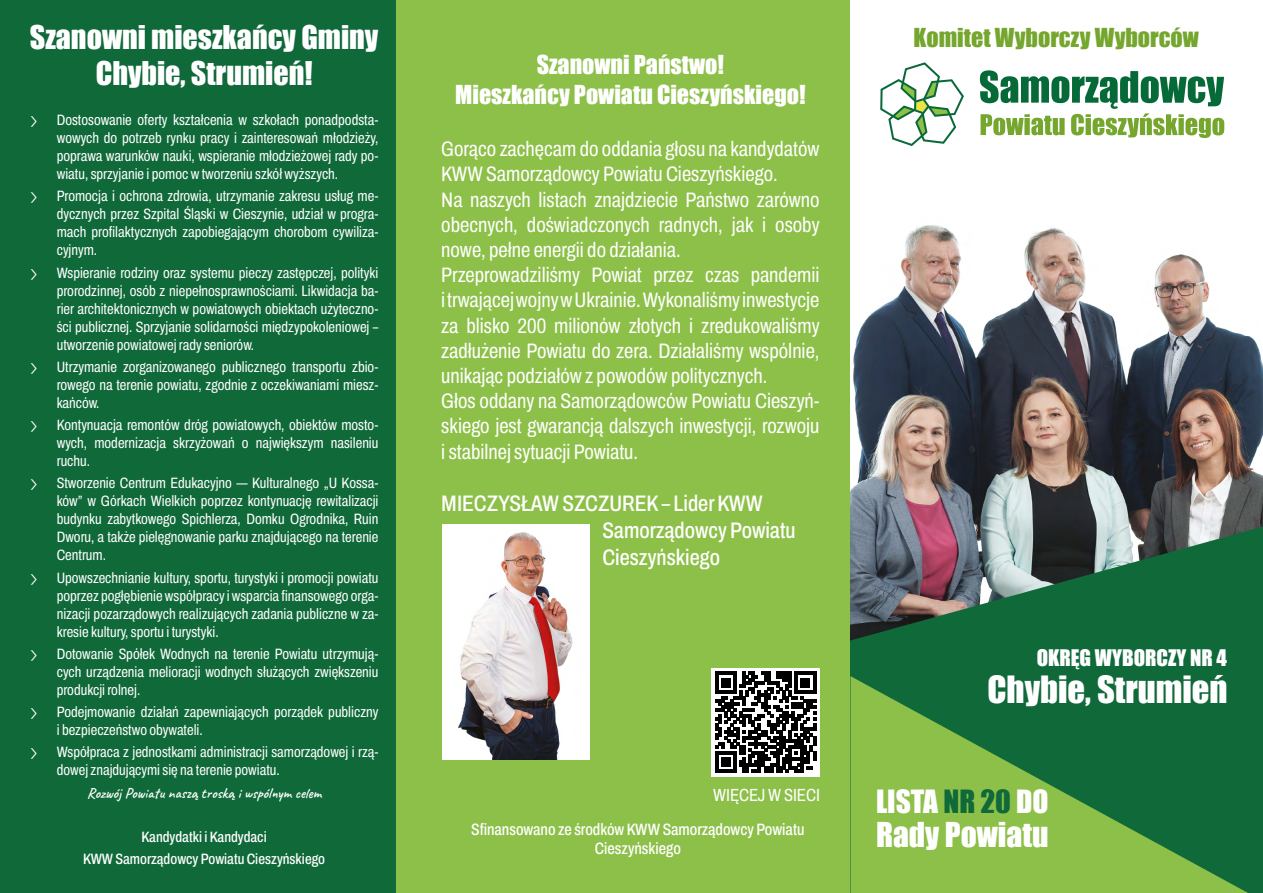
<style>
.page{position:relative;width:1263px;height:893px;background:#fff}
.page>*{position:absolute;margin:0;border:0;box-sizing:border-box;transform-origin:0 0}
.t1{font:34.5px "Impact";color:#fff}
.t2{font:31.5px "Impact";color:#fff}
.t3{font:30px/36px "Impact";color:#fff;text-align:center}
.t4{font:29.4px "Impact";color:#fff}
.t5{font:24px/30px "Impact";color:#fff;text-align:center}
.t6{font:24px "Impact";color:#75a62e}
.t7{font:500 22.5px/27px "Archivo Condensed";color:#fff}
.t8{font:21px/25.2px "Archivo Condensed";color:#fff}
.t9{font:21px "Impact";color:#fff}
.t10{font:17.55px "Archivo Condensed";color:#fff}
.t11{font:500 16.5px/19.8px "Archivo Condensed";color:#fff;text-align:center}
.t12{font:15px/18px "Archivo Condensed";color:#fff;text-align:justify}
.t13{font:500 15px/22.2px "Archivo Condensed";color:#fff;text-align:center}
.t14{font:600 15px "Caveat";color:#fff}
.s1{color:#106939}
</style>
<div class="page">
<img style="left:851px;top:225px;width:412px;height:302px">
<svg style="left:980px;top:70px;width:244px;height:68px"></svg>
<svg style="left:880px;top:62px;width:84px;height:84px"></svg>
<svg style="left:850px;top:527px;width:413px;height:366px;background:#346c50"></svg>
<svg style="left:850px;top:676px;width:398px;height:217px;background:#4e9440"></svg>
<div style="left:395px;top:0;width:455px;height:893px;background:#8dc049"></div>
<div style="left:711px;top:668px;width:109px;height:108px;background:#fff"></div>
<svg style="left:715px;top:672px;width:101px;height:101px"></svg>
<div style="left:0;top:0;width:395px;height:893px;background:#106939"></div>
<img style="left:442px;top:525px;width:148px;height:234px">
<h3 class="t3" style="left:30px;top:19px;width:350px">Szanowni mieszkańcy Gminy<br>Chybie, Strumień!</h3>
<p class="t12" style="left:30px;top:111px;width:9px">⟩</p>
<p class="t12" style="left:57px;top:111px;width:323px">Dostosowanie oferty kształcenia w szkołach ponadpodsta&shy;wowych do potrzeb rynku pracy i zainteresowań młodzieży, poprawa warunków nauki, wspieranie młodzieżowej rady po&shy;wiatu, sprzyjanie i pomoc w tworzeniu szkół wyższych.</p>
<p class="t12" style="left:30px;top:187px;width:9px">⟩</p>
<p class="t12" style="left:57px;top:187px;width:323px">Promocja i ochrona zdrowia, utrzymanie zakresu usług me&shy;dycznych przez Szpital Śląski w Cieszynie, udział w progra&shy;mach profilaktycznych zapobiegającym chorobom cywiliza&shy;cyjnym.</p>
<p class="t12" style="left:30px;top:263px;width:9px">⟩</p>
<p class="t12" style="left:57px;top:263px;width:323px">Wspieranie rodziny oraz systemu pieczy zastępczej, polityki prorodzinnej, osób z niepełnosprawnościami. Likwidacja ba&shy;rier architektonicznych w powiatowych obiektach użyteczno&shy;ści publicznej. Sprzyjanie solidarności międzypokoleniowej – utworzenie powiatowej rady seniorów.</p>
<p class="t12" style="left:30px;top:358px;width:9px">⟩</p>
<p class="t12" style="left:57px;top:358px;width:323px">Utrzymanie zorganizowanego publicznego transportu zbio&shy;rowego na terenie powiatu, zgodnie z oczekiwaniami miesz&shy;kańców.</p>
<p class="t12" style="left:30px;top:416px;width:9px">⟩</p>
<p class="t12" style="left:57px;top:416px;width:323px">Kontynuacja remontów dróg powiatowych, obiektów mosto&shy;wych, modernizacja skrzyżowań o największym nasileniu ruchu.</p>
<p class="t12" style="left:30px;top:474px;width:9px">⟩</p>
<p class="t12" style="left:57px;top:474px;width:323px">Stworzenie Centrum Edukacyjno — Kulturalnego „U Kossa&shy;ków” w Górkach Wielkich poprzez kontynuację rewitalizacji budynku zabytkowego Spichlerza, Domku Ogrodnika, Ruin Dworu, a także pielęgnowanie parku znajdującego na terenie Centrum.</p>
<p class="t12" style="left:30px;top:568px;width:9px">⟩</p>
<p class="t12" style="left:57px;top:568px;width:323px">Upowszechnianie kultury, sportu, turystyki i promocji powiatu poprzez pogłębienie współpracy i wsparcia finansowego orga&shy;nizacji pozarządowych realizujących zadania publiczne w za&shy;kresie kultury, sportu i turystyki.</p>
<p class="t12" style="left:30px;top:645px;width:9px">⟩</p>
<p class="t12" style="left:57px;top:645px;width:323px">Dotowanie Spółek Wodnych na terenie Powiatu utrzymują&shy;cych urządzenia melioracji wodnych służących zwiększeniu produkcji rolnej.</p>
<p class="t12" style="left:30px;top:703px;width:9px">⟩</p>
<p class="t12" style="left:57px;top:703px;width:323px">Podejmowanie działań zapewniających porządek publiczny i bezpieczeństwo obywateli.</p>
<p class="t12" style="left:30px;top:743px;width:9px">⟩</p>
<p class="t12" style="left:57px;top:743px;width:323px">Współpraca z jednostkami administracji samorządowej i rzą&shy;dowej znajdującymi się na terenie powiatu.</p>
<p class="t14" style="left:87px;top:783px;width:236px">Rozwój Powiatu naszą troską i wspólnym celem</p>
<p class="t13" style="left:83px;top:826px;width:244px">Kandydatki i Kandydaci<br>KWW Samorządowcy Powiatu Cieszyńskiego</p>
<h3 class="t5" style="left:455px;top:49px;width:352px">Szanowni Państwo!<br>Mieszkańcy Powiatu Cieszyńskiego!</h3>
<p class="t8" style="left:441px;top:136px;width:380px">Gorąco zachęcam do oddania głosu na kandydatów KWW Samorządowcy Powiatu Cieszyńskiego.<br>Na naszych listach znajdziecie Państwo zarówno obecnych, doświadczonych radnych, jak i osoby nowe, pełne energii do działania.<br>Przeprowadziliśmy Powiat przez czas pandemii i trwającej wojny w Ukrainie. Wykonaliśmy inwestycje za blisko 200 milionów złotych i zredukowaliśmy zadłużenie Powiatu do zera. Działaliśmy wspólnie, unikając podziałów z powodów politycznych.<br>Głos oddany na Samorządowców Powiatu Cieszyń&shy;skiego jest gwarancją dalszych inwestycji, rozwoju i stabilnej sytuacji Powiatu.</p>
<h3 class="t7" style="left:602px;top:489px;width:195px;text-indent:-161px">MIECZYSŁAW SZCZUREK – Lider KWW<br>Samorządowcy Powiatu<br>Cieszyńskiego</h3>
<p class="t10" style="left:713px;top:782px;width:108px">WIĘCEJ W SIECI</p>
<p class="t11" style="left:471px;top:819px;width:335px">Sfinansowano ze środków KWW Samorządowcy Powiatu<br>Cieszyńskiego</p>
<h3 class="t6" style="left:913px;top:19px;width:287px">Komitet Wyborczy Wyborców</h3>
<h3 class="t9" style="left:1037px;top:641px;width:192px">OKRĘG WYBORCZY NR 4</h3>
<h1 class="t1" style="left:987px;top:663px;width:241px">Chybie, Strumień</h1>
<h3 class="t4" style="left:876px;top:778px;width:174px">LISTA <span class="s1">NR 20</span> DO</h3>
<h2 class="t2" style="left:876px;top:810px;width:174px">Rady Powiatu</h2>
</div>
